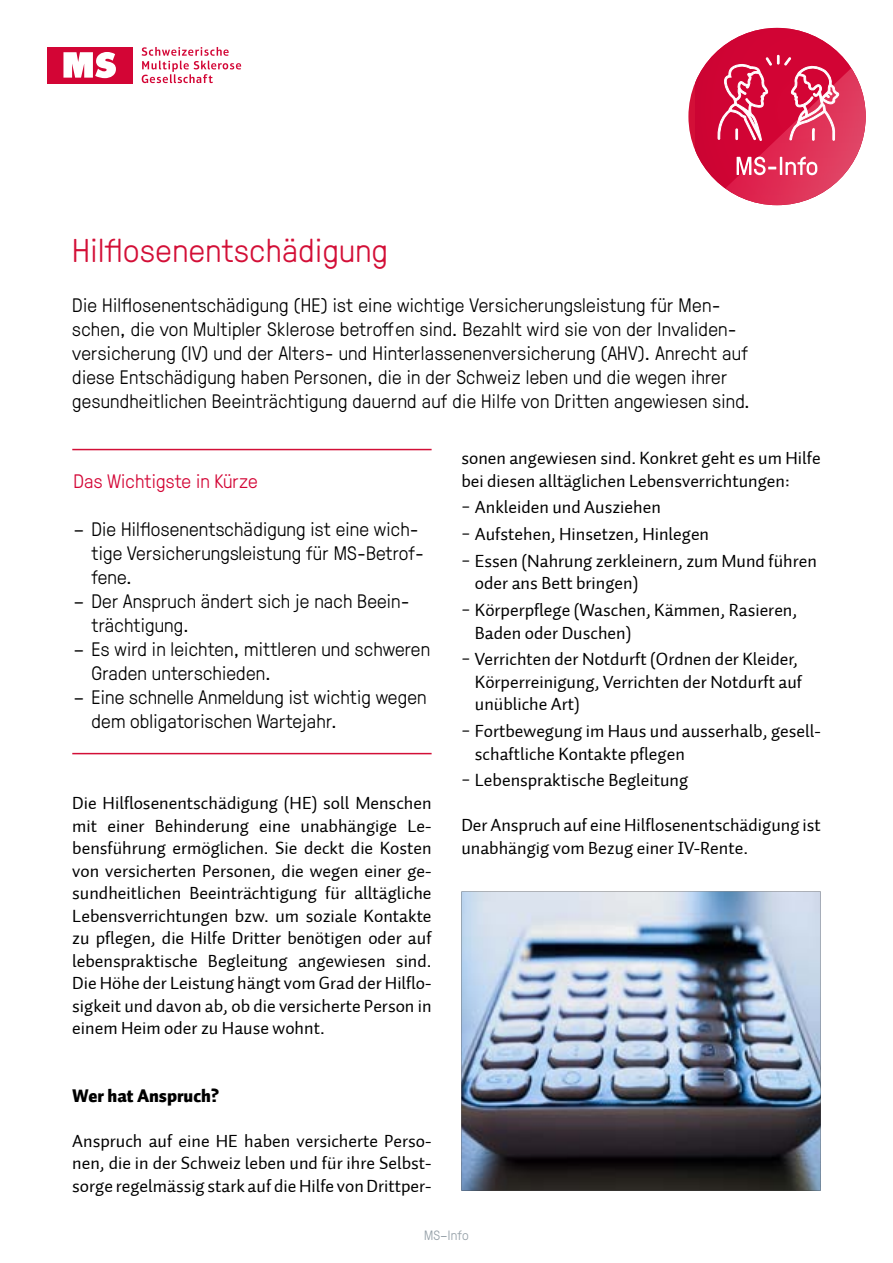
<style>
.page{position:relative;width:893px;height:1263px;background:#fff}
.page>*{position:absolute;margin:0;border:0;box-sizing:border-box;transform-origin:0 0}
.t1{font:300 33px "GT Pressura";letter-spacing:.015em;color:#d30f37}
.t2{font:300 19.5px/24px "GT Pressura";letter-spacing:.015em;color:#000}
.t3{font:300 19.5px "GT Pressura";letter-spacing:.01em;color:#d30535}
.t4{font:18px/22.5px "Auto 2 Regular LF";color:#000}
.t5{font:18px "Auto 2 Black LF";color:#000}
.t6{font:300 13.5px "GT Pressura";letter-spacing:.015em;color:#949fa7}
</style>
<div class="page">
<svg style="left:695px;top:28px;width:171px;height:177px"></svg>
<div style="left:47px;top:47px;width:85px;height:36px;background:#d30535"></div>
<svg style="left:63px;top:52px;width:53px;height:26px"></svg>
<svg style="left:142px;top:47px;width:99px;height:36px"></svg>
<hr style="left:72px;top:449px;width:360px;height:1px;background:#d30f37">
<hr style="left:72px;top:753px;width:360px;height:1px;background:#d30f37">
<img style="left:461px;top:891px;width:360px;height:300px">
<h1 class="t1" style="left:72px;top:227px;width:317px">Hilflosenentschädigung</h1>
<p class="t2" style="left:72px;top:292px;width:679px">Die Hilflosenentschädigung (HE) ist eine wichtige Versicherungsleistung für Men&shy;schen, die von Multipler Sklerose betroffen sind. Bezahlt wird sie von der Invaliden&shy;versicherung (IV) und der Alters- und Hinterlassenenversicherung (AHV). Anrecht auf diese Entschädigung haben Personen, die in der Schweiz leben und die wegen ihrer gesundheitlichen Beeinträchtigung dauernd auf die Hilfe von Dritten angewiesen sind.</p>
<p class="t3" style="left:74px;top:467px;width:186px">Das Wichtigste in Kürze</p>
<p class="t2" style="left:92px;top:516px;width:334px;text-indent:-18px">– Die Hilflosenentschädigung ist eine wich&shy;tige Versicherungsleistung für MS-Betrof&shy;fene.</p>
<p class="t2" style="left:92px;top:588px;width:320px;text-indent:-18px">– Der Anspruch ändert sich je nach Beein&shy;trächtigung.</p>
<p class="t2" style="left:92px;top:636px;width:340px;text-indent:-18px">– Es wird in leichten, mittleren und schweren<br>Graden unterschieden.</p>
<p class="t2" style="left:92px;top:684px;width:337px;text-indent:-18px">– Eine schnelle Anmeldung ist wichtig wegen dem obligatorischen Wartejahr.</p>
<p class="t4" style="left:72px;top:792px;width:361px;text-align:justify">Die Hilflosenentschädigung (HE) soll Menschen mit einer Behinderung eine unabhängige Le&shy;bensführung ermöglichen. Sie deckt die Kosten von versicherten Personen, die wegen einer ge&shy;sundheitlichen Beeinträchtigung für alltägliche Lebensverrichtungen bzw. um soziale Kontakte zu pflegen, die Hilfe Dritter benötigen oder auf lebenspraktische Begleitung angewiesen sind.<br>Die Höhe der Leistung hängt vom Grad der Hilflo&shy;sigkeit und davon ab, ob die versicherte Person in einem Heim oder zu Hause wohnt.</p>
<p class="t5" style="left:72px;top:1083px;width:148px">Wer hat Anspruch?</p>
<p class="t4" style="left:72px;top:1129px;width:361px;text-align:justify">Anspruch auf eine HE haben versicherte Perso&shy;nen, die in der Schweiz leben und für ihre Selbst&shy;sorge regelmässig stark auf die Hilfe von Drittper-</p>
<p class="t4" style="left:461px;top:447px;width:361px">sonen angewiesen sind. Konkret geht es um Hilfe bei diesen alltäglichen Lebensverrichtungen:</p>
<p class="t4" style="left:461px;top:494px;width:357px;line-height:26.7px">− Ankleiden und Ausziehen<br>− Aufstehen, Hinsetzen, Hinlegen<br>− Essen (Nahrung zerkleinern, zum Mund führen</p>
<p class="t4" style="left:461px;top:570px;width:337px;line-height:26.7px;text-indent:14px">oder ans Bett bringen)<br>− Körperpflege (Waschen, Kämmen, Rasieren,</p>
<p class="t4" style="left:461px;top:619px;width:338px;line-height:26.7px;text-indent:14px">Baden oder Duschen)<br>− Verrichten der Notdurft (Ordnen der Kleider,</p>
<p class="t4" style="left:475px;top:671px;width:329px">Körperreinigung, Verrichten der Notdurft auf unübliche Art)</p>
<p class="t4" style="left:475px;top:720px;width:347px;text-indent:-14px">− Fortbewegung im Haus und ausserhalb, gesell&shy;schaftliche Kontakte pflegen</p>
<p class="t4" style="left:461px;top:769px;width:228px">− Lebenspraktische Begleitung</p>
<p class="t4" style="left:461px;top:814px;width:361px">Der Anspruch auf eine Hilflosenentschädigung ist unabhängig vom Bezug einer IV-Rente.</p>
<p class="t6" style="left:424px;top:1226px;width:46px">MS–Info</p>
</div>
